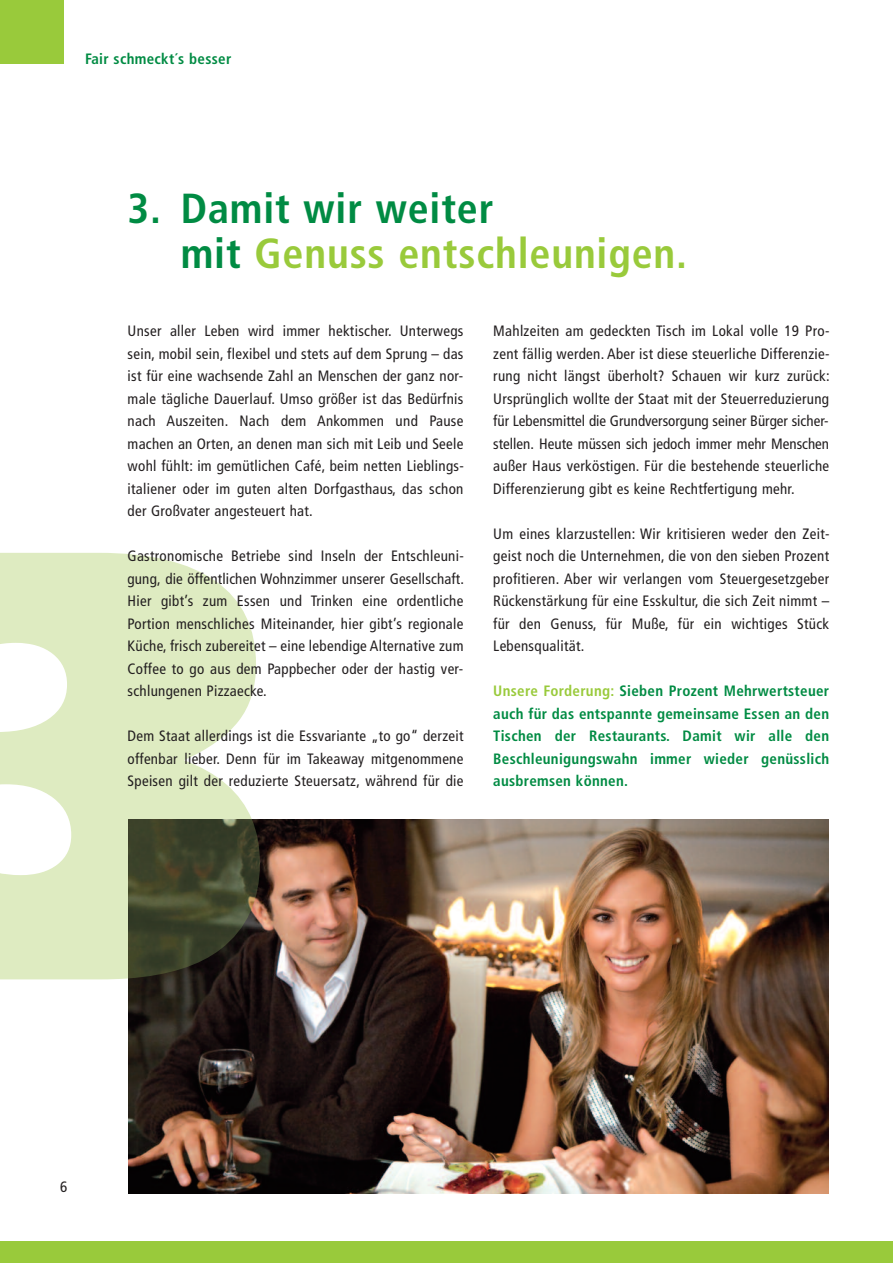
<style>
.page{position:relative;width:893px;height:1263px;background:#fff}
.page>*{position:absolute;margin:0;border:0;box-sizing:border-box;transform-origin:0 0}
.t1{font:700 condensed 42px/45px "Frutiger";letter-spacing:.02em;color:#99ca3b}
.t2{font:condensed 15px/22.5px "Frutiger";letter-spacing:.02em;color:#231f20;text-align:justify}
.t3{font:700 condensed 15px/22.5px "Frutiger";letter-spacing:.02em;color:#008b43;text-align:justify}
.s1{color:#008b43}
.s2{color:#99ca3b}
</style>
<div class="page">
<img style="left:128px;top:819px;width:701px;height:374px">
<svg style="left:0;top:553px;width:256px;height:426px;fill:#deebc1"></svg>
<img style="left:128px;top:819px;width:132px;height:159px">
<div style="left:0;top:0;width:64px;height:64px;background:#99ca3b"></div>
<div style="left:0;top:1242px;width:893px;height:21px;background:#99ca3b"></div>
<p class="t3" style="left:85px;top:47px;width:148px">fair schmeckt´s besser</p>
<h1 class="t1" style="left:181px;top:186px;width:508px;text-indent:-53px"><span class="s1">3. Damit wir weiter<br>mit</span> genuss entschleunigen.</h1>
<p class="t2" style="left:128px;top:320px;width:338px">Unser aller Leben wird immer hektischer. Unterwegs sein, mobil sein, flexibel und stets auf dem Sprung – das ist für eine wachsende Zahl an Menschen der ganz nor&shy;male tägliche Dauerlauf. Umso größer ist das Bedürfnis nach Auszeiten. Nach dem Ankommen und Pause machen an Orten, an denen man sich mit Leib und Seele wohl fühlt: im gemütlichen Café, beim netten Lieblings&shy;italiener oder im guten alten Dorfgasthaus, das schon der Großvater angesteuert hat.</p>
<p class="t2" style="left:128px;top:545px;width:338px">Gastronomische Betriebe sind Inseln der Entschleuni&shy;gung, die öffentlichen Wohnzimmer unserer Gesellschaft.<br>Hier gibt’s zum Essen und Trinken eine ordentliche Portion menschliches Miteinander, hier gibt’s regionale Küche, frisch zubereitet – eine lebendige Alternative zum Coffee to go aus dem Pappbecher oder der hastig ver&shy;schlungenen Pizzaecke.</p>
<p class="t2" style="left:128px;top:725px;width:337px">Dem Staat allerdings ist die Essvariante „to go“ derzeit offenbar lieber. Denn für im Takeaway mitgenommene Speisen gilt der reduzierte Steuersatz, während für die</p>
<p class="t2" style="left:493px;top:320px;width:338px">Mahlzeiten am gedeckten Tisch im Lokal volle 19 Pro&shy;zent fällig werden. Aber ist diese steuerliche Differenzie&shy;rung nicht längst überholt? Schauen wir kurz zurück:<br>Ursprünglich wollte der Staat mit der Steuerreduzierung für Lebensmittel die Grundversorgung seiner Bürger sicher&shy;stellen. Heute müssen sich jedoch immer mehr Menschen außer Haus verköstigen. Für die bestehende steuerliche Differenzierung gibt es keine Rechtfertigung mehr.</p>
<p class="t2" style="left:493px;top:522px;width:338px">Um eines klarzustellen: Wir kritisieren weder den Zeit&shy;geist noch die Unternehmen, die von den sieben Prozent profitieren. Aber wir verlangen vom Steuergesetzgeber Rückenstärkung für eine Esskultur, die sich Zeit nimmt – für den Genuss, für Muße, für ein wichtiges Stück Lebensqualität.</p>
<p class="t3" style="left:493px;top:680px;width:337px"><span class="s2">unsere forderung:</span> sieben Prozent Mehrwertsteuer auch für das entspannte gemeinsame essen an den tischen der restaurants. Damit wir alle den beschleunigungswahn immer wieder genüsslich ausbremsen können.</p>
<p class="t2" style="left:60px;top:1175px;width:9px">6</p>
</div>
